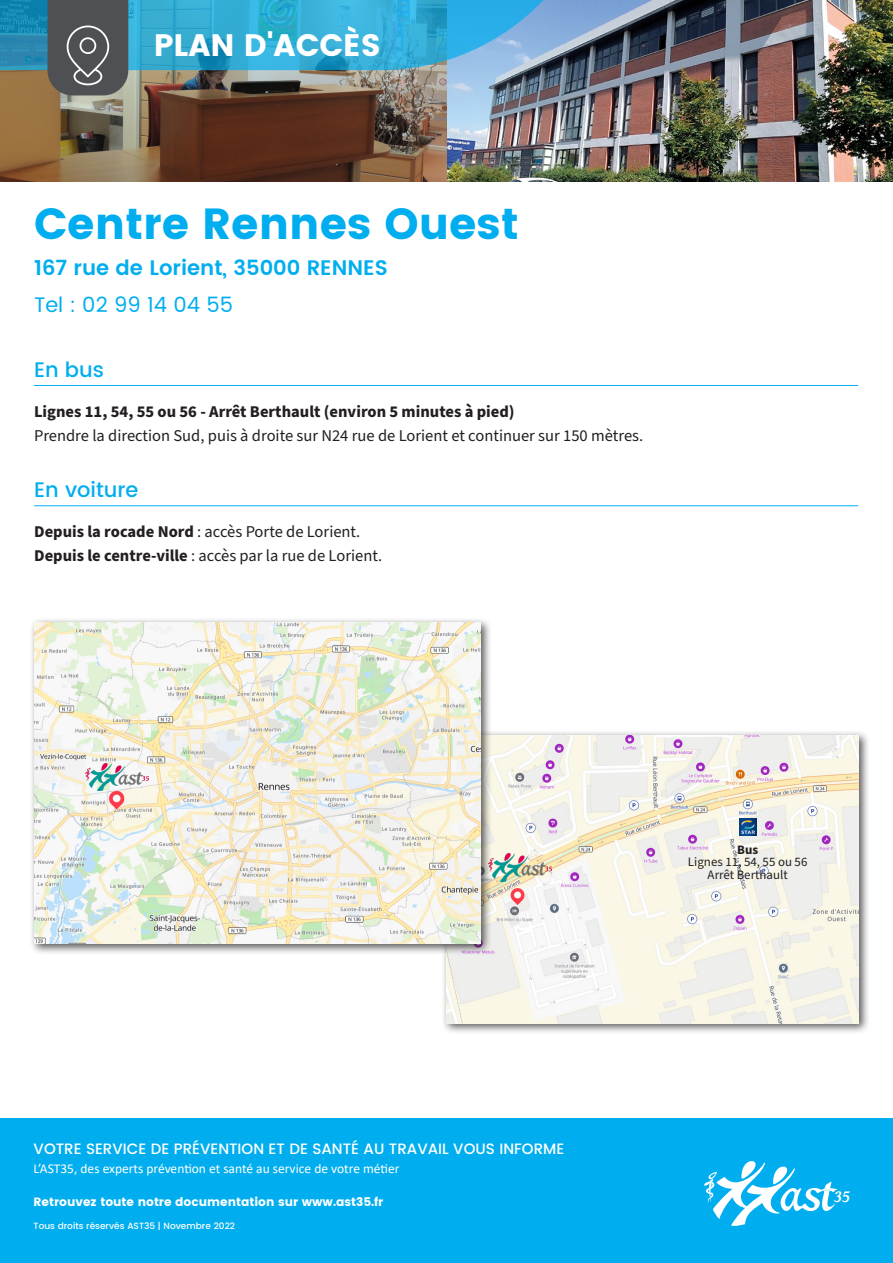
<style>
.page{position:relative;width:893px;height:1263px;background:#fff}
.page>*{position:absolute;margin:0;border:0;box-sizing:border-box;transform-origin:0 0}
.Titre_N1{font:43.5px "Poppins";color:#00aeef}
.t1{font:30.9px "Poppins";color:#fff}
.Titre_N2{font:600 21px "Poppins";color:#00aeef}
.t2{font:500 21px "Poppins";color:#00aeef}
.Titre_N2-2{font:21px "Poppins";color:#00aeef}
.t3{font:italic 700 17.85px "Gentium Basic";color:#fff}
.Paragraphe_simple{font:16.5px "Source Sans Pro";color:#231f20}
.Paragraphe_simple-2{font:700 16.5px "Source Sans Pro";color:#231f20}
.t4{font:500 15px "Poppins";color:#fff}
.t5{font:13.5px "Calibri";color:#fff}
.t6{font:12.9px "Source Sans Pro";color:#231f20}
.t7{font:700 12.9px "Source Sans Pro";color:#231f20}
.t8{font:12px "Poppins";color:#fff}
.t9{font:500 9px "Poppins";color:#fff}
.s1{font-weight:700}
</style>
<div class="page">
<div style="left:441px;top:730px;width:429px;height:304px;background:#231f20;opacity:.75"></div>
<img style="left:447px;top:736px;width:412px;height:287px">
<img style="left:0;top:0;width:893px;height:182px">
<hr style="left:34px;top:385px;width:824px;height:1px;background:#00aeef">
<img style="left:0;top:0;width:609px;height:95px">
<hr style="left:34px;top:505px;width:824px;height:1px;background:#00aeef">
<img style="left:739px;top:818px;width:17px;height:17px">
<img style="left:492px;top:854px;width:60px;height:27px">
<div style="left:0;top:1119px;width:893px;height:144px;background:#00aeef"></div>
<svg style="left:704px;top:1161px;width:133px;height:65px"></svg>
<div style="left:29px;top:617px;width:463px;height:338px;background:#231f20;opacity:.75"></div>
<img style="left:34px;top:623px;width:446px;height:320px">
<img style="left:85px;top:763px;width:64px;height:28px">
<p class="t1" style="left:154px;top:27px;width:228px">PLAN D'ACCÈS</p>
<p class="Titre_N1" style="left:34px;top:198px;width:486px">Centre Rennes Ouest</p>
<p class="Titre_N2" style="left:34px;top:252px;width:355px">167 rue de Lorient, 35000 RENNES</p>
<p class="Titre_N2-2" style="left:34px;top:289px;width:201px">Tel : 02 99 14 04 55</p>
<p class="t2" style="left:34px;top:354px;width:72px">En bus</p>
<p class="Paragraphe_simple-2" style="left:34px;top:400px;width:482px">Lignes 11, 54, 55 ou 56 - Arrêt Berthault (environ 5 minutes à pied)</p>
<p class="Paragraphe_simple" style="left:34px;top:424px;width:611px">Prendre la direction Sud, puis à droite sur N24 rue de Lorient et continuer sur 150 mètres.</p>
<p class="t2" style="left:34px;top:474px;width:106px">En voiture</p>
<p class="Paragraphe_simple" style="left:34px;top:521px;width:328px"><span class="s1">Depuis la rocade Nord</span> : accès Porte de Lorient.</p>
<p class="Paragraphe_simple" style="left:34px;top:544px;width:350px"><span class="s1">Depuis le centre-ville</span> : accès par la rue de Lorient.</p>
<p class="t4" style="left:34px;top:1137px;width:532px">VOTRE SERVICE DE PRÉVENTION ET DE SANTÉ AU TRAVAIL VOUS INFORME</p>
<p class="t5" style="left:34px;top:1159px;width:367px">L’AST35, des experts prévention et santé au service de votre métier</p>
<p class="t8" style="left:34px;top:1194px;width:351px">Retrouvez toute notre documentation sur www.ast35.fr</p>
<p class="t9" style="left:34px;top:1219px;width:203px">Tous droits réservés AST35 | Novembre 2022</p>
<p class="t7" style="left:737px;top:840px;width:22px">Bus</p>
<p class="t6" style="left:688px;top:853px;width:121px">Lignes 11, 54, 55 ou 56</p>
<p class="t6" style="left:708px;top:866px;width:82px">Arrêt Berthault</p>
<p class="t3" style="left:834px;top:1183px;width:18px">35</p>
</div>
